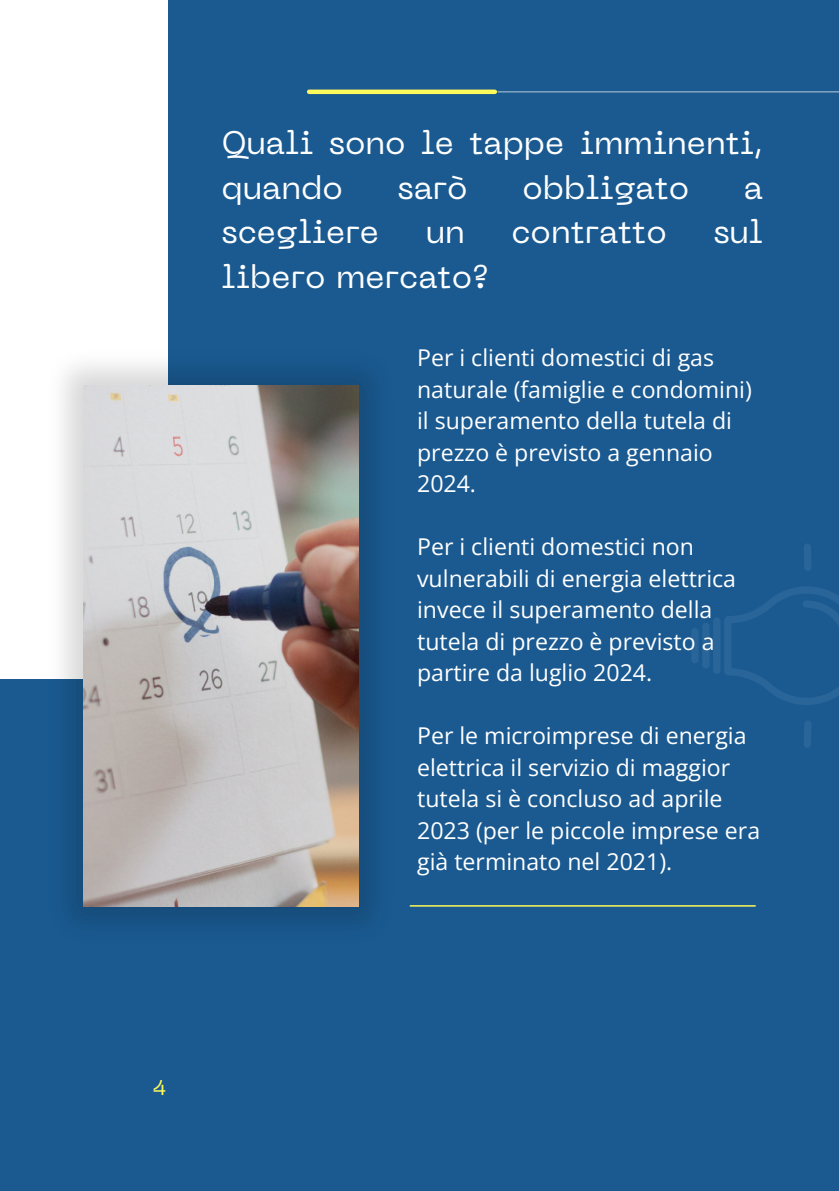
<style>
.page{position:relative;width:839px;height:1191px;background:#fff}
.page>*{position:absolute;margin:0;border:0;box-sizing:border-box;transform-origin:0 0}
.t1{font:32.4px/44.4px "PP Neue Machina";color:#fff}
.t2{font:23.2px/31.6px "Open Sans";color:#fff}
.t3{font:21.2px "PP Neue Machina";color:#fff95a}
</style>
<div class="page">
<div style="left:0;top:0;width:838px;height:1191px;background:#1a5a91"></div>
<hr style="left:498px;top:91px;width:340px;height:2px;background:#f1f1f1">
<hr style="left:309px;top:90px;width:186px;height:4px;background:#fff95a">
<div style="left:0;top:0;width:168px;height:679px;background:#fff"></div>
<img style="left:62px;top:364px;width:313px;height:560px">
<img style="left:84px;top:386px;width:274px;height:520px">
<hr style="left:410px;top:905px;width:345px;height:2px;background:#fff95a">
<div style="left:713px;top:617px;width:7px;height:57px;background:#296598;border-radius:4px"></div>
<div style="left:702px;top:623px;width:7px;height:46px;background:#296598;border-radius:4px"></div>
<div style="left:691px;top:628px;width:7px;height:35px;background:#296598;border-radius:4px"></div>
<svg style="left:804px;top:544px;width:7px;height:27px"></svg>
<svg style="left:804px;top:721px;width:7px;height:27px"></svg>
<svg style="left:724px;top:587px;width:114px;height:118px"></svg>
<p class="t1" style="left:221px;top:124px;width:543px">Quali sono le tappe imminenti, quando</p>
<p class="t1" style="left:397px;top:168px;width:72px">sarò</p>
<p class="t1" style="left:522px;top:168px;width:168px">obbligato</p>
<p class="t1" style="left:743px;top:168px;width:21px">a</p>
<p class="t1" style="left:221px;top:213px;width:159px">scegliere</p>
<p class="t1" style="left:426px;top:213px;width:40px">un</p>
<p class="t1" style="left:511px;top:213px;width:157px">contratto</p>
<p class="t1" style="left:713px;top:213px;width:51px">sul</p>
<p class="t1" style="left:221px;top:257px;width:269px">libero mercato?</p>
<h1 class="t2" style="left:417px;top:341px;width:336px">Per i clienti domestici di gas naturale (famiglie e condomini) il superamento della tutela di prezzo è previsto a gennaio<br>2024.</h1>
<p class="t2" style="left:417px;top:530px;width:320px">Per i clienti domestici non vulnerabili di energia elettrica invece il superamento della tutela di prezzo è previsto a partire da luglio 2024.</p>
<p class="t2" style="left:417px;top:719px;width:344px">Per le microimprese di energia elettrica il servizio di maggior tutela si è concluso ad aprile<br>2023 (per le piccole imprese era già terminato nel 2021).</p>
<p class="t3" style="left:152px;top:1080px;width:16px">4</p>
</div>
